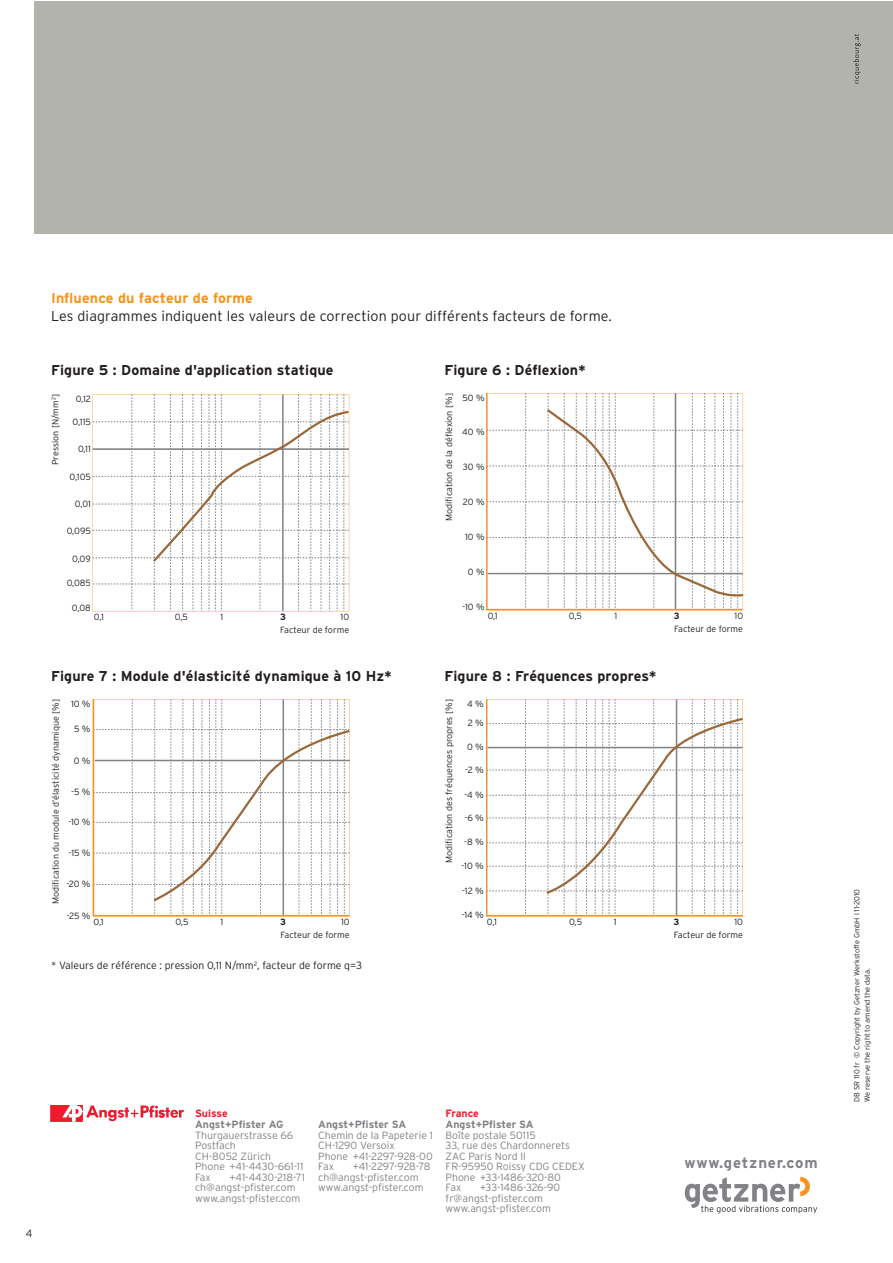
<style>
.page{position:relative;width:893px;height:1263px;background:#fff}
.page>*{position:absolute;margin:0;border:0;box-sizing:border-box;transform-origin:0 0}
.t1{font:700 15px "Interstate";letter-spacing:.055em;color:#808285}
.t2{font:700 14.25px "Interstate";letter-spacing:.01em;color:#231f20}
.t3{font:300 14.25px "Interstate";letter-spacing:.01em;color:#231f20}
.t4{font:700 14.25px "Interstate";letter-spacing:.01em;color:#f7931d}
.t5{font:300 10.5px/10.5px "Interstate";color:#808285}
.t6{font:300 10.5px "Interstate";color:#231f20}
.t7{font:700 10.5px "Interstate";color:#808285}
.t8{font:700 10.5px "Interstate";letter-spacing:-.01em;color:#ee1b2d}
.t9{font:300 9px/12.9px "Interstate";color:#231f20;text-align:right}
.t10{font:700 9px "Interstate";color:#231f20}
.t11{font:300 7.5px/10.5px "Interstate";color:#231f20}
</style>
<div class="page">
<div style="left:34px;top:1px;width:858px;height:233px;background:#b2b3ac"></div>
<svg style="left:92px;top:394px;width:257px;height:217px"></svg>
<svg style="left:486px;top:393px;width:256px;height:217px"></svg>
<svg style="left:93px;top:699px;width:257px;height:217px"></svg>
<svg style="left:486px;top:699px;width:257px;height:217px"></svg>
<svg style="left:853px;top:34px;width:8px;height:49px"></svg>
<svg style="left:685px;top:1177px;width:132px;height:36px"></svg>
<svg style="left:51px;top:1105px;width:133px;height:16px"></svg>
<h2 class="t4" style="left:51px;top:290px;width:203px">Influence du facteur de forme</h2>
<h2 class="t3" style="left:51px;top:308px;width:562px">Les diagrammes indiquent les valeurs de correction pour différents facteurs de forme.</h2>
<h2 class="t2" style="left:51px;top:362px;width:284px">Figure 5 : Domaine d'application statique</h2>
<h2 class="t2" style="left:444px;top:362px;width:143px">Figure 6 : Déflexion*</h2>
<p class="t9" style="left:49px;top:465px;width:72px;rotate:-90deg">Pression [N/mm<sup>2</sup>]</p>
<p class="t9" style="left:76px;top:392px;width:17px">0,12</p>
<p class="t9" style="left:73px;top:415px;width:20px">0,115</p>
<p class="t9" style="left:78px;top:442px;width:14px">0,11</p>
<p class="t9" style="left:70px;top:470px;width:23px">0,105</p>
<p class="t9" style="left:75px;top:497px;width:18px">0,01</p>
<p class="t9" style="left:67px;top:525px;width:26px">0,095</p>
<p class="t9" style="left:72px;top:552px;width:20px">0,09</p>
<p class="t9" style="left:67px;top:577px;width:26px">0,085</p>
<p class="t9" style="left:442px;top:521px;width:130px;rotate:-90deg">Modification de la déflexion [%]</p>
<p class="t9" style="left:462px;top:391px;width:24px">50 %</p>
<p class="t9" style="left:462px;top:425px;width:24px">40 %</p>
<p class="t9" style="left:463px;top:460px;width:23px">30 %</p>
<p class="t9" style="left:463px;top:495px;width:23px">20 %</p>
<p class="t9" style="left:465px;top:530px;width:21px">10 %</p>
<p class="t9" style="left:468px;top:565px;width:18px">0 %</p>
<p class="t9" style="left:462px;top:600px;width:24px">-10 %</p>
<p class="t9" style="left:72px;top:601px;width:20px">0,08</p>
<p class="t9" style="left:175px;top:610px;width:15px">0,5</p>
<p class="t9" style="left:221px;top:610px;width:4px">1</p>
<p class="t10" style="left:280px;top:612px;width:7px">3</p>
<p class="t9" style="left:488px;top:609px;width:12px">0,1</p>
<p class="t9" style="left:674px;top:609px;width:71px">10<br>Facteur de forme</p>
<p class="t9" style="left:569px;top:609px;width:15px">0,5</p>
<p class="t9" style="left:614px;top:609px;width:4px">1</p>
<p class="t10" style="left:674px;top:610px;width:7px">3</p>
<p class="t9" style="left:94px;top:610px;width:12px">0,1</p>
<p class="t9" style="left:280px;top:610px;width:71px">10<br>Facteur de forme</p>
<h2 class="t2" style="left:51px;top:668px;width:342px">Figure 7 : Module d'élasticité dynamique à 10 Hz*</h2>
<h2 class="t2" style="left:444px;top:668px;width:213px">Figure 8 : Fréquences propres*</h2>
<p class="t9" style="left:49px;top:904px;width:206px;rotate:-90deg">Modification du module d’élasticité dynamique [%]</p>
<p class="t9" style="left:442px;top:863px;width:166px;rotate:-90deg">Modification des fréquences propres [%]</p>
<p class="t9" style="left:467px;top:697px;width:18px">4 %</p>
<p class="t9" style="left:71px;top:697px;width:21px">10 %</p>
<p class="t9" style="left:468px;top:717px;width:18px">2 %</p>
<p class="t9" style="left:74px;top:723px;width:18px">5 %</p>
<p class="t9" style="left:467px;top:740px;width:18px">0 %</p>
<p class="t9" style="left:74px;top:754px;width:18px">0 %</p>
<p class="t9" style="left:465px;top:763px;width:20px">-2 %</p>
<p class="t9" style="left:71px;top:785px;width:21px">-5 %</p>
<p class="t9" style="left:464px;top:788px;width:21px">-4 %</p>
<p class="t9" style="left:464px;top:811px;width:21px">-6 %</p>
<p class="t9" style="left:68px;top:815px;width:24px">-10 %</p>
<p class="t9" style="left:464px;top:835px;width:21px">-8 %</p>
<p class="t9" style="left:69px;top:846px;width:23px">-15 %</p>
<p class="t9" style="left:462px;top:859px;width:24px">-10 %</p>
<p class="t9" style="left:66px;top:877px;width:26px">-20 %</p>
<p class="t9" style="left:462px;top:884px;width:23px">-12 %</p>
<p class="t9" style="left:462px;top:908px;width:24px">-14 %</p>
<p class="t9" style="left:67px;top:909px;width:25px">-25 %</p>
<p class="t9" style="left:94px;top:915px;width:12px">0,1</p>
<p class="t9" style="left:280px;top:915px;width:71px">10<br>Facteur de forme</p>
<p class="t9" style="left:175px;top:915px;width:15px">0,5</p>
<p class="t9" style="left:221px;top:915px;width:4px">1</p>
<p class="t10" style="left:280px;top:916px;width:7px">3</p>
<p class="t9" style="left:487px;top:915px;width:12px">0,1</p>
<p class="t9" style="left:674px;top:915px;width:71px">10<br>Facteur de forme</p>
<p class="t9" style="left:569px;top:915px;width:15px">0,5</p>
<p class="t9" style="left:614px;top:915px;width:4px">1</p>
<p class="t10" style="left:673px;top:916px;width:7px">3</p>
<p class="t6" style="left:51px;top:959px;width:312px">* Valeurs de référence : pression 0,11 N/mm<sup>2</sup>, facteur de forme q=3</p>
<p class="t6" style="left:26px;top:1228px;width:8px">4</p>
<p class="t8" style="left:195px;top:1108px;width:34px">Suisse</p>
<p class="t7" style="left:195px;top:1118px;width:90px">Angst+Pfister AG</p>
<p class="t5" style="left:195px;top:1129px;width:110px">Thurgauerstrasse 66<br>Postfach<br>CH-8052 Zürich<br>Phone +41-4430-661-11<br>Fax</p>
<p class="t5" style="left:195px;top:1171px;width:111px;text-indent:35px">+41-4430-218-71 ch@angst-pfister.com www.angst-pfister.com</p>
<p class="t7" style="left:318px;top:1118px;width:90px">Angst+Pfister SA</p>
<p class="t5" style="left:318px;top:1129px;width:116px">Chemin de la Papeterie 1<br>CH-1290 Versoix<br>Phone +41-2297-928-00<br>Fax</p>
<p class="t5" style="left:318px;top:1161px;width:114px;text-indent:35px">+41-2297-928-78 ch@angst-pfister.com www.angst-pfister.com</p>
<p class="t8" style="left:446px;top:1108px;width:35px">France</p>
<p class="t7" style="left:446px;top:1118px;width:90px">Angst+Pfister SA</p>
<p class="t5" style="left:446px;top:1129px;width:141px">Boîte postale 50115<br>33, rue des Chardonnerets<br>ZAC Paris Nord ll<br>FR-95950 Roissy CDG CEDEX<br>Phone +33-1486-320-80<br>Fax</p>
<p class="t5" style="left:446px;top:1182px;width:116px;text-indent:35px">+33-1486-326-90 fr@angst-pfister.com www.angst-pfister.com</p>
<h1 class="t1" style="left:685px;top:1154px;width:135px">www.getzner.com</h1>
<p class="t11" style="left:851px;top:1102px;width:215px;rotate:-90deg">DB SR 110 fr © Copyright by Getzner Werkstoffe GmbH l 11-2010<br>We reserve the right to amend the data.</p>
</div>
